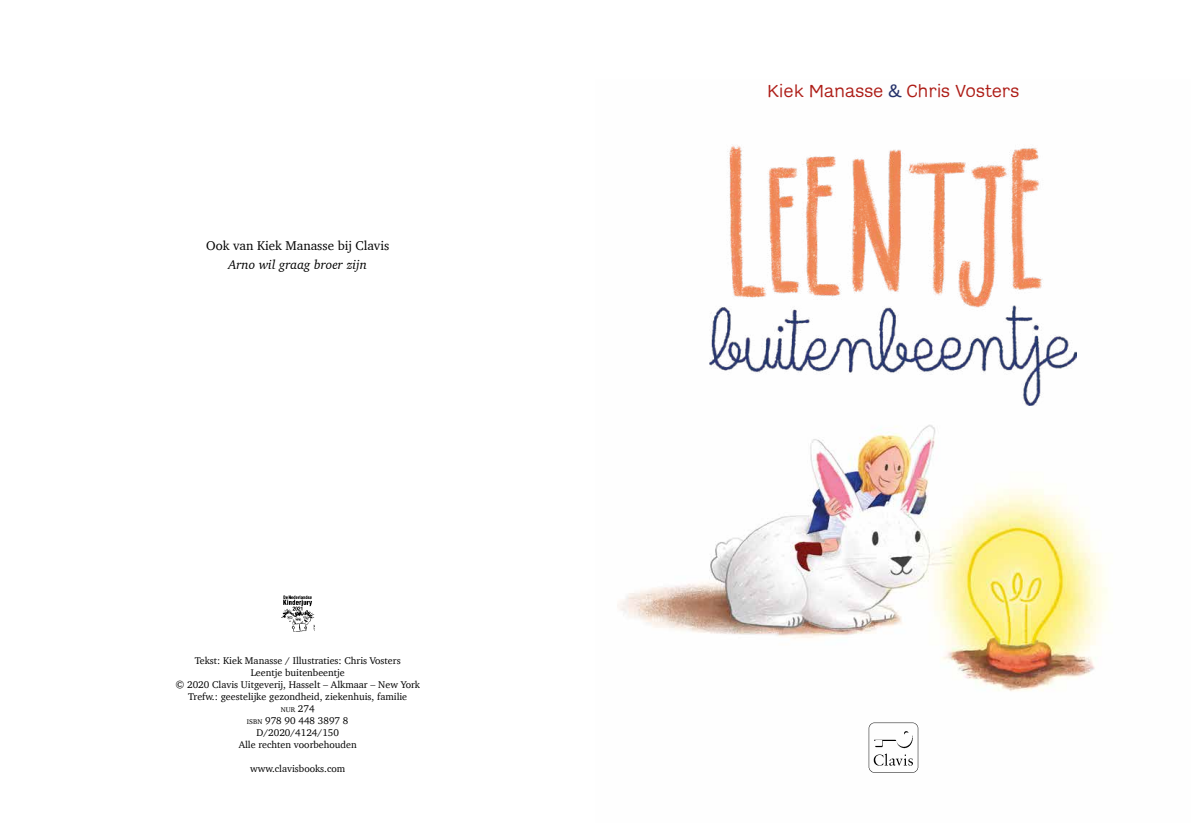
<style>
.page{position:relative;width:1191px;height:823px;background:#fff}
.page>*{position:absolute;margin:0;border:0;box-sizing:border-box;transform-origin:0 0}
.t1{font:18px "Adesso W00";letter-spacing:.02em;color:#ae1d17}
.t2{font:13px "Charter";color:#000}
.t3{font:italic 13px "Charter";color:#000}
.t4{font:10px/12px "Charter";color:#000;text-align:center}
.t5{font:7px "Charter";color:#000}
.s1{font-size:10px}
.s2{font-size:7px}
.s3{color:#26336b}
</style>
<div class="page">
<img style="left:617px;top:351px;width:491px;height:341px">
<img style="left:868px;top:722px;width:51px;height:51px">
<img style="left:281px;top:595px;width:34px;height:37px">
<img style="left:709px;top:145px;width:367px;height:260px">
<h2 class="t2" style="left:206px;top:234px;width:184px">Ook van Kiek Manasse bij Clavis</h2>
<h2 class="t3" style="left:228px;top:254px;width:140px">Arno wil graag broer zijn</h2>
<p class="t4" style="left:175px;top:653px;width:246px">Tekst: Kiek Manasse / Illustraties: Chris Vosters<br>Leentje buitenbeentje<br>© 2020 Clavis Uitgeverij, Hasselt – Alkmaar – New York Trefw.: geestelijke gezondheid, ziekenhuis, familie</p>
<p class="t5" style="left:281px;top:703px;width:35px">NUR <span class="s1">274</span></p>
<p class="t4" style="left:239px;top:713px;width:120px"><span class="s2">ISBN</span> 978 90 448 3897 8<br>D/2020/4124/150<br>Alle rechten voorbehouden</p>
<p class="t4" style="left:250px;top:761px;width:97px">www.clavisbooks.com</p>
<h1 class="t1" style="left:767px;top:80px;width:254px">Kiek Manasse <span class="s3">&amp;</span> Chris Vosters</h1>
</div>
